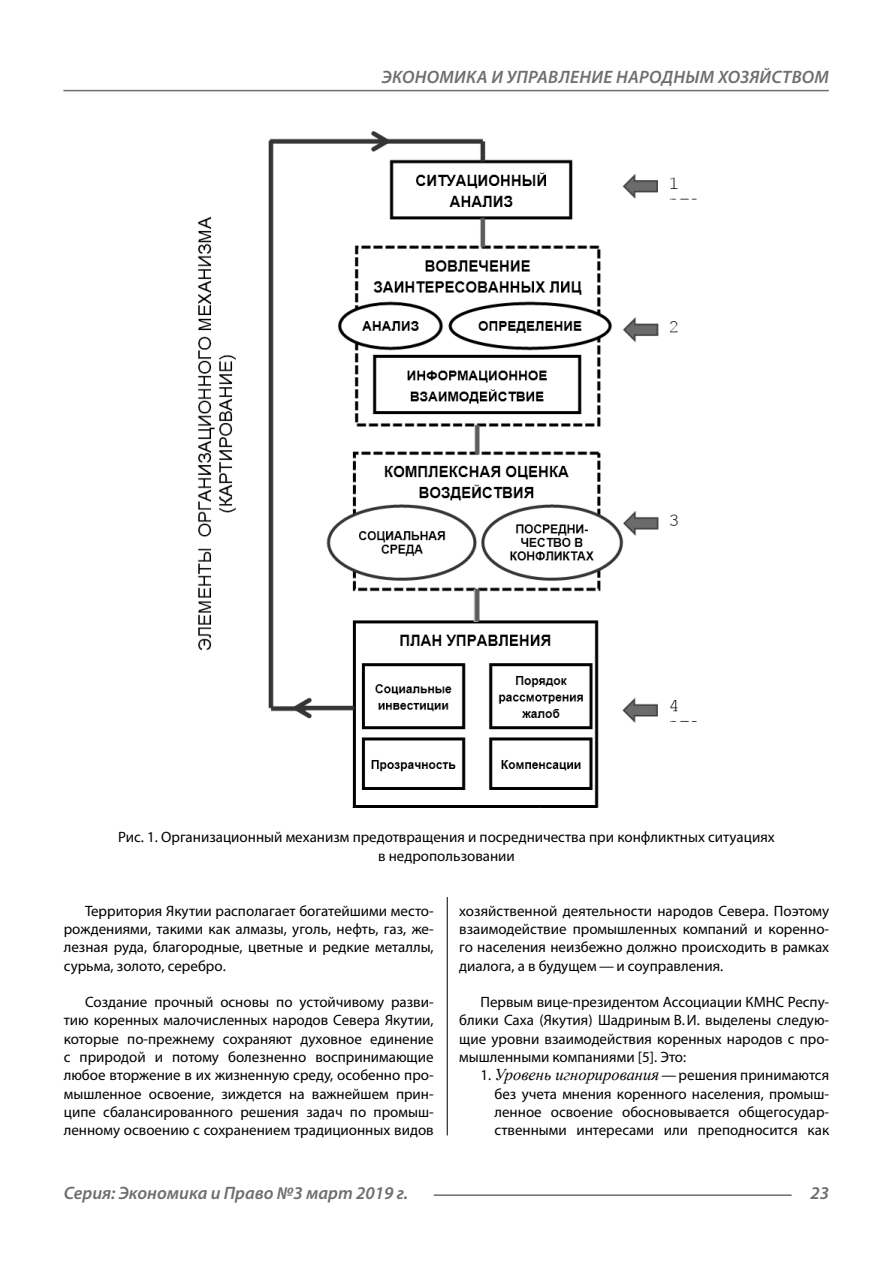
<style>
.page{position:relative;width:893px;height:1263px;background:#fff}
.page>*{position:absolute;margin:0;border:0;box-sizing:border-box;transform-origin:0 0}
.t1{font:italic 600 18px "Myriad Pro";color:#6e6e6e}
.Normal{font:15px/18.3px "Myriad Pro";color:#000;text-align:justify}
.Normal_0{font:15px/18.3px "Myriad Pro";color:#000;text-align:justify}
.podpis{font:15px/18.3px "Myriad Pro";color:#000;text-align:center}
.s1{font-family:"Times New Roman";font-style:italic;font-size:16.5px}
</style>
<div class="page">
<hr style="left:447px;top:128px;width:1px;height:1007px;background:#000">
<div style="left:64px;top:128px;width:765px;height:769px;background:#fff"></div>
<img style="left:198px;top:131px;width:499px;height:677px">
<hr style="left:63px;top:90px;width:766px;height:1px;background:#6e6e6e">
<hr style="left:434px;top:1194px;width:358px;height:2px;background:#6e6e6e">
<p class="t1" style="left:382px;top:66px;width:24px">Экономика</p>
<p class="t1" style="left:491px;top:66px;width:37px">и управление</p>
<p class="t1" style="left:616px;top:66px;width:13px">народн</p>
<p class="t1" style="left:686px;top:66px;width:120px">ым хозяйством</p>
<p class="podpis" style="left:118px;top:828px;width:658px">Рис. 1. Организационный механизм предотвращения и посредничества при конфликтных ситуациях в недропользовании</p>
<p class="Normal" style="left:64px;top:901px;width:371px;text-indent:21px">Территория Якутии располагает богатейшими место&shy;рождениями, такими как алмазы, уголь, нефть, газ, же&shy;лезная руда, благородные, цветные и редкие металлы, сурьма, золото, серебро.</p>
<p class="Normal" style="left:64px;top:993px;width:371px;text-indent:21px">Создание прочный основы по устойчивому разви&shy;тию коренных малочисленных народов Севера Якутии, которые по-прежнему сохраняют духовное единение с природой и потому болезненно воспринимающие любое вторжение в их жизненную среду, особенно про&shy;мышленное освоение, зиждется на важнейшем прин&shy;ципе сбалансированного решения задач по промыш&shy;ленному освоению с сохранением традиционных видов</p>
<p class="Normal" style="left:459px;top:901px;width:371px">хозяйственной деятельности народов Севера. Поэтому взаимодействие промышленных компаний и коренно&shy;го населения неизбежно должно происходить в рамках диалога, а в будущем — и соуправления.</p>
<p class="Normal" style="left:459px;top:993px;width:371px;text-indent:21px">Первым вице-президентом Ассоциации КМНС Респу&shy;блики Саха (Якутия) Шадриным В.И. выделены следую&shy;щие уровни взаимодействия коренных народов с про&shy;мышленными компаниями [5]. Это:</p>
<p class="Normal_0" style="left:494px;top:1066px;width:336px;text-indent:-14px">1. <span class="s1">Уровень игнорирования</span>—решения принимаются без учета мнения коренного населения, промыш&shy;ленное освоение обосновывается общегосудар&shy;ственными интересами или преподносится как</p>
<p class="t1" style="left:64px;top:1182px;width:346px">Серия: Экономика и Право №3 март 2019 г.</p>
<p class="t1" style="left:810px;top:1182px;width:20px">23</p>
</div>
